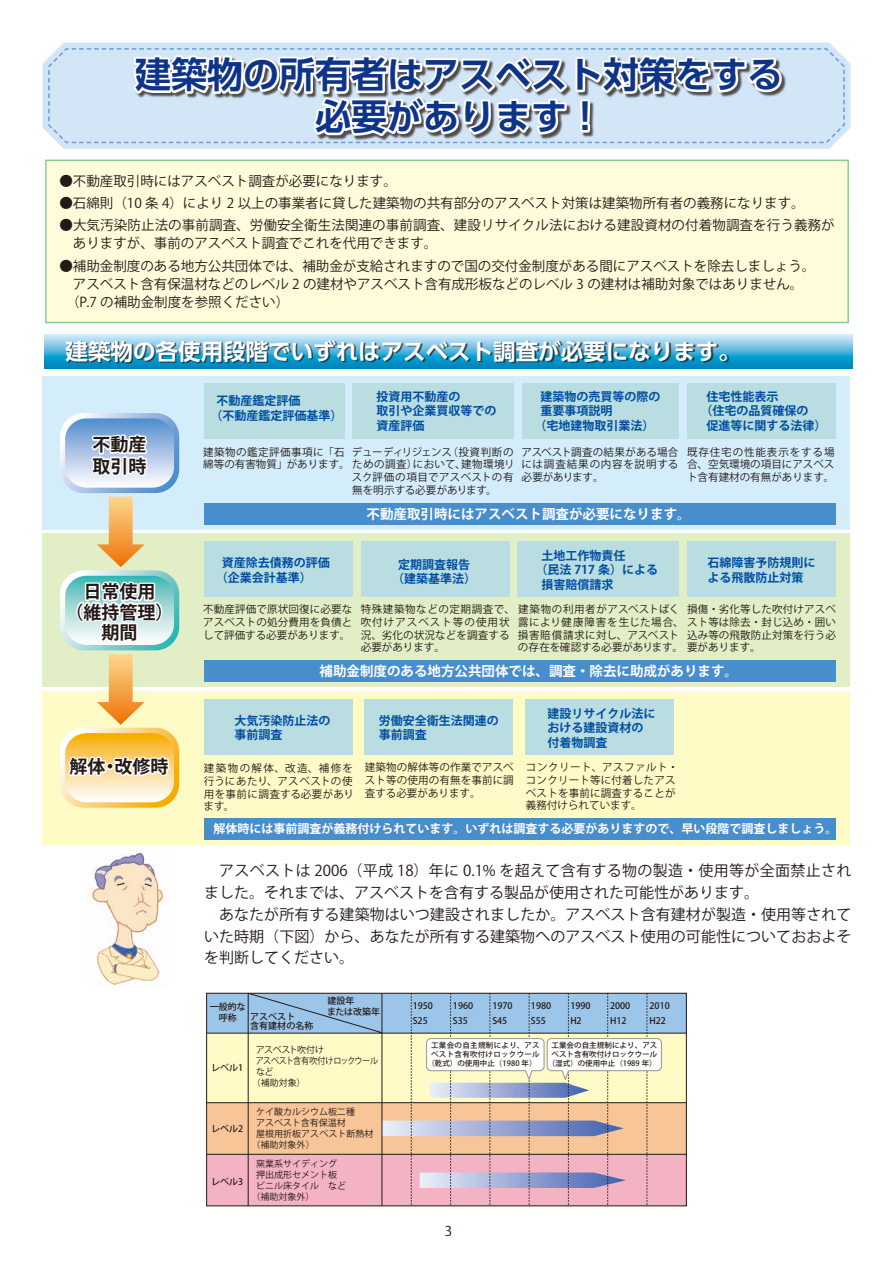
<style>
.page{position:relative;width:893px;height:1263px;background:#fff}
.page>*{position:absolute;margin:0;border:0;box-sizing:border-box;transform-origin:0 0}
.t1{font:700 36px/42px "UD Shin Go Pro De";color:#0d3488;text-align:center}
.t2{font:700 22.5px "UD Shin Go Pro De";color:#fff}
.t3{font:18px/20.2px "Koz Go Pro Bold 90 pv RKSJ H";color:#231916}
.t4{font:15px/21.8px "Koz Go Pro";letter-spacing:.005em;color:#231916}
.t5{font:13.5px/18px "Koz Go Pro";color:#231916}
.t6{font:13.5px "Koz Go Pro Bold 90 pv RKSJ H";color:#fff}
.t7{font:12px/14.4px "Koz Go Pro Bold 90 pv RKSJ H";color:#004ea2}
.t8{font:12px "Koz Go Pro Bold 90 pv RKSJ H";color:#fff}
.t9{font:10.5px/12.6px "Koz Go Pro Regular 90 pv RKSJ H";letter-spacing:.01em;color:#231916;text-align:justify}
.t10{font:10.5px "Koz Go Pro Regular 90 pv RKSJ H";letter-spacing:-.025em;color:#231916}
.t11{font:10.5px "Koz Go Pro Regular 90 pv RKSJ H";letter-spacing:.035em;color:#231916}
.t12{font:10.5px "Koz Go Pro Regular 90 pv RKSJ H";letter-spacing:.045em;color:#231916}
.t13{font:9px/10.8px "Koz Go Pro Medium 90 pv RKSJ H";color:#231916}
.t14{font:9px "Koz Go Pro Regular 90 pv RKSJ H";color:#231916}
.t15{font:9px "Koz Go Pro Regular 90 pv RKSJ H";letter-spacing:-.05em;color:#231916;scale:.9 1}
.t16{font:9px "Koz Go Pro Regular 90 pv RKSJ H";letter-spacing:-.045em;color:#231916}
.t17{font:7.5px/9px "Koz Go Pro Medium 90 pv RKSJ H";letter-spacing:.035em;color:#231916;text-align:center}
.t18{font:7.5px/9px "Koz Go Pro Medium 90 pv RKSJ H";letter-spacing:.01em;color:#231916;text-align:center}
</style>
<div class="page">
<div style="left:43px;top:59px;width:807px;height:90px;background:#d3e6f7"></div>
<svg style="left:47px;top:42px;width:799px;height:102px"></svg>
<svg style="left:44px;top:334px;width:808px;height:34px;background:#65bade"></svg>
<div style="left:67px;top:341px;width:661px;height:22px;background:#231916;opacity:.75"></div>
<div style="left:46px;top:160px;width:802px;height:163px;background:#fffcdb"></div>
<div style="left:45px;top:160px;width:804px;height:163px;border:2px solid #8ac998"></div>
<div style="left:207px;top:1154px;width:479px;height:52px;background:#f4b3c2"></div>
<hr style="left:248px;top:993px;width:1px;height:213px;background:#231916">
<svg style="left:206px;top:993px;width:481px;height:162px;background:#d8d0b6"></svg>
<svg style="left:382px;top:993px;width:281px;height:213px"></svg>
<img style="left:89px;top:850px;width:77px;height:137px">
<div style="left:42px;top:376px;width:808px;height:154px;background:#d3edfb"></div>
<div style="left:42px;top:534px;width:808px;height:153px;background:#e2eec5"></div>
<div style="left:42px;top:691px;width:808px;height:153px;background:#fffbc7"></div>
<div style="left:687px;top:383px;width:149px;height:55px;background:#b9dde0"></div>
<div style="left:522px;top:383px;width:156px;height:55px;background:#b9dde0"></div>
<div style="left:352px;top:383px;width:162px;height:55px;background:#b9dde0"></div>
<div style="left:204px;top:383px;width:141px;height:55px;background:#b9dde0"></div>
<div style="left:518px;top:541px;width:161px;height:56px;background:#b9dde0"></div>
<div style="left:361px;top:541px;width:149px;height:56px;background:#b9dde0"></div>
<div style="left:204px;top:541px;width:149px;height:56px;background:#b9dde0"></div>
<div style="left:204px;top:699px;width:149px;height:55px;background:#b9dde0"></div>
<div style="left:365px;top:699px;width:148px;height:55px;background:#b9dde0"></div>
<div style="left:526px;top:699px;width:148px;height:55px;background:#b9dde0"></div>
<div style="left:687px;top:541px;width:149px;height:56px;background:#b9dde0"></div>
<div style="left:204px;top:503px;width:632px;height:21px;background:#488ecc"></div>
<div style="left:205px;top:660px;width:631px;height:22px;background:#488ecc"></div>
<div style="left:204px;top:818px;width:632px;height:21px;background:#488ecc"></div>
<svg style="left:60px;top:413px;width:119px;height:395px"></svg>
<h1 class="t1" style="left:135px;top:53px;width:650px">建築物の所有者はアスベスト対策をする必要があります！</h1>
<p class="t5" style="left:59px;top:172px;width:339px">●不動産取引時にはアスベスト調査が必要になります。</p>
<p class="t5" style="left:59px;top:194px;width:747px">●石綿則（10 条 4）により 2 以上の事業者に貸した建築物の共有部分のアスベスト対策は建築物所有者の義務になります。</p>
<p class="t5" style="left:73px;top:217px;width:763px;text-indent:-14px">●大気汚染防止法の事前調査、労働安全衛生法関連の事前調査、建設リサイクル法における建設資材の付着物調査を行う義務がありますが、事前のアスベスト調査でこれを代用できます。</p>
<p class="t5" style="left:59px;top:257px;width:757px">●補助金制度のある地方公共団体では、補助金が支給されますので国の交付金制度がある間にアスベストを除去しましょう。</p>
<p class="t5" style="left:73px;top:275px;width:732px">アスベスト含有保温材などのレベル 2 の建材やアスベスト含有成形板などのレベル 3 の建材は補助対象ではありません。</p>
<p class="t5" style="left:66px;top:293px;width:225px">（P.7 の補助金制度を参照ください）</p>
<h2 class="t2" style="left:66px;top:333px;width:677px">建築物の各使用段階でいずれはアスベスト調査が必要になります。</h2>
<h3 class="t3" style="left:92px;top:435px;width:55px;line-height:21.6px">不動産取引時</h3>
<h3 class="t3" style="left:65px;top:583px;width:109px;text-align:center">日常使用<br>（維持管理）期間</h3>
<h3 class="t3" style="left:70px;top:758px;width:100px">解体・改修時</h3>
<p class="t7" style="left:211px;top:394px;width:133px;text-indent:6px">不動産鑑定評価<br>（不動産鑑定評価基準）</p>
<p class="t7" style="left:376px;top:390px;width:121px">投資用不動産の<br>取引や企業買収等での資産評価</p>
<p class="t7" style="left:541px;top:390px;width:121px">建築物の売買等の際の</p>
<p class="t7" style="left:541px;top:404px;width:73px">重要事項説明</p>
<p class="t7" style="left:535px;top:419px;width:121px">（宅地建物取引業法）</p>
<p class="t7" style="left:706px;top:390px;width:73px">住宅性能表示</p>
<p class="t7" style="left:700px;top:404px;width:109px">（住宅の品質確保の</p>
<p class="t7" style="left:706px;top:419px;width:121px">促進等に関する法律）</p>
<p class="t10" style="left:352px;top:445px;width:163px">デューディリジェンス（投資判断の</p>
<p class="t9" style="left:203px;top:458px;width:313px">綿等の有害物質」があります。ための調査）において、建物環境リ</p>
<p class="t11" style="left:352px;top:470px;width:163px">スク評価の項目でアスベストの有</p>
<p class="t9" style="left:352px;top:484px;width:146px">無を明示する必要があります。</p>
<p class="t12" style="left:203px;top:445px;width:143px">建築物の鑑定評価事項に「石</p>
<p class="t9" style="left:522px;top:446px;width:158px">アスベスト調査の結果がある場合には調査結果の内容を説明する必要があります。</p>
<p class="t9" style="left:687px;top:446px;width:149px">既存住宅の性能表示をする場合、空気環境の項目にアスベスト含有建材の有無があります。</p>
<p class="t6" style="left:367px;top:505px;width:325px">不動産取引時にはアスベスト調査が必要になります。</p>
<p class="t7" style="left:216px;top:556px;width:115px;text-indent:6px">資産除去債務の評価（企業会計基準）</p>
<p class="t9" style="left:203px;top:603px;width:151px">不動産評価で原状回復に必要なアスベストの処分費用を負債として評価する必要があります。</p>
<p class="t7" style="left:392px;top:558px;width:85px;text-align:center">定期調査報告（建築基準法）</p>
<p class="t7" style="left:541px;top:549px;width:85px">土地工作物責任</p>
<p class="t7" style="left:535px;top:563px;width:124px">（民法 717 条）による</p>
<p class="t7" style="left:541px;top:578px;width:73px">損害賠償請求</p>
<p class="t7" style="left:707px;top:556px;width:109px">石綿障害予防規則による飛散防止対策</p>
<p class="t9" style="left:518px;top:603px;width:319px;text-align:left;text-indent:-157px">特殊建築物などの定期調査で、建築物の利用者がアスベストばく<br>露により健康障害を生じた場合、スト等は除去・封じ込め・囲い損害賠償請求に対し、アスベスト<br>の存在を確認する必要があります。要があります。</p>
<p class="t9" style="left:687px;top:603px;width:150px">損傷・劣化等した吹付けアスベ</p>
<p class="t9" style="left:687px;top:629px;width:150px">込み等の飛散防止対策を行う必</p>
<p class="t9" style="left:361px;top:616px;width:150px">吹付けアスベスト等の使用状況、劣化の状況などを調査する必要があります。</p>
<p class="t6" style="left:320px;top:663px;width:420px">補助金制度のある地方公共団体では、調査・除去に助成があります。</p>
<p class="t7" style="left:234px;top:714px;width:97px">大気汚染防止法の事前調査</p>
<p class="t9" style="left:204px;top:762px;width:152px">建築物の解体、改造、補修を行うにあたり、アスベストの使用を事前に調査する必要があります。</p>
<p class="t7" style="left:379px;top:714px;width:121px">労働安全衛生法関連の事前調査</p>
<p class="t9" style="left:365px;top:761px;width:150px">建築物の解体等の作業でアスベスト等の使用の有無を事前に調査する必要があります。</p>
<p class="t7" style="left:547px;top:707px;width:109px">建設リサイクル法における建設資材の付着物調査</p>
<p class="t9" style="left:526px;top:761px;width:154px;text-align:left">コンクリート、アスファルト・コンクリート等に付着したアスベストを事前に調査することが義務付けられています。</p>
<p class="t8" style="left:213px;top:821px;width:626px">解体時には事前調査が義務付けられています。いずれは調査する必要がありますので、早い段階で調査しましょう。</p>
<h3 class="t4" style="left:204px;top:860px;width:649px;text-indent:15px">アスベストは 2006（平成 18）年に 0.1% を超えて含有する物の製造・使用等が全面禁止されました。それまでは、アスベストを含有する製品が使用された可能性があります。</h3>
<h3 class="t4" style="left:204px;top:904px;width:649px;text-align:justify;text-indent:15px">あなたが所有する建築物はいつ建設されましたか。アスベスト含有建材が製造・使用等されていた時期（下図）から、あなたが所有する建築物へのアスベスト使用の可能性についておおよそを判断してください。</h3>
<p class="t13" style="left:327px;top:995px;width:55px">建設年<br>または改築年</p>
<p class="t13" style="left:210px;top:1002px;width:38px">一般的な</p>
<p class="t13" style="left:413px;top:1000px;width:22px">1950</p>
<p class="t13" style="left:453px;top:1000px;width:22px">1960</p>
<p class="t13" style="left:492px;top:1000px;width:22px">1970</p>
<p class="t13" style="left:531px;top:1000px;width:22px">1980</p>
<p class="t13" style="left:570px;top:1000px;width:22px">1990</p>
<p class="t13" style="left:610px;top:1000px;width:22px">2000</p>
<p class="t13" style="left:649px;top:1000px;width:22px">2010</p>
<p class="t13" style="left:219px;top:1013px;width:20px">呼称</p>
<p class="t13" style="left:250px;top:1013px;width:65px;line-height:9px">アスベスト<br>含有建材の名称</p>
<p class="t13" style="left:413px;top:1016px;width:16px">S25</p>
<p class="t13" style="left:453px;top:1016px;width:17px">S35</p>
<p class="t13" style="left:492px;top:1016px;width:16px">S45</p>
<p class="t13" style="left:531px;top:1016px;width:17px">S55</p>
<p class="t13" style="left:570px;top:1016px;width:13px">H2</p>
<p class="t13" style="left:610px;top:1016px;width:18px">H12</p>
<p class="t13" style="left:649px;top:1016px;width:18px">H22</p>
<p class="t13" style="left:211px;top:1063px;width:33px">レベル1</p>
<p class="t17" style="left:427px;top:1041px;width:114px">工業会の自主規制により、アスベスト含有吹付けロックウール（乾式）の使用中止（1980 年）</p>
<p class="t18" style="left:548px;top:1041px;width:111px">工業会の自主規制により、アスベスト含有吹付けロックウール（湿式）の使用中止（1989 年）</p>
<p class="t16" style="left:256px;top:1044px;width:70px">アスベスト吹付け</p>
<p class="t15" style="left:256px;top:1055px;width:137px">アスベスト含有吹付けロックウール</p>
<p class="t14" style="left:256px;top:1066px;width:19px">など</p>
<p class="t14" style="left:252px;top:1076px;width:55px">（補助対象）</p>
<p class="t13" style="left:211px;top:1123px;width:33px">レベル2</p>
<p class="t13" style="left:211px;top:1176px;width:33px">レベル3</p>
<p class="t14" style="left:256px;top:1106px;width:100px">ケイ酸カルシウム板二種</p>
<p class="t14" style="left:256px;top:1117px;width:91px">アスベスト含有保温材</p>
<p class="t14" style="left:256px;top:1128px;width:119px">屋根用折板アスベスト断熱材</p>
<p class="t14" style="left:252px;top:1139px;width:65px">（補助対象外）</p>
<p class="t14" style="left:256px;top:1158px;width:82px">窯業系サイディング</p>
<p class="t14" style="left:256px;top:1169px;width:82px">押出成形セメント板</p>
<p class="t14" style="left:256px;top:1179px;width:91px">ビニル床タイル　など</p>
<p class="t14" style="left:252px;top:1190px;width:64px">（補助対象外）</p>
<p class="t5" style="left:445px;top:1222px;width:9px">3</p>
</div>
